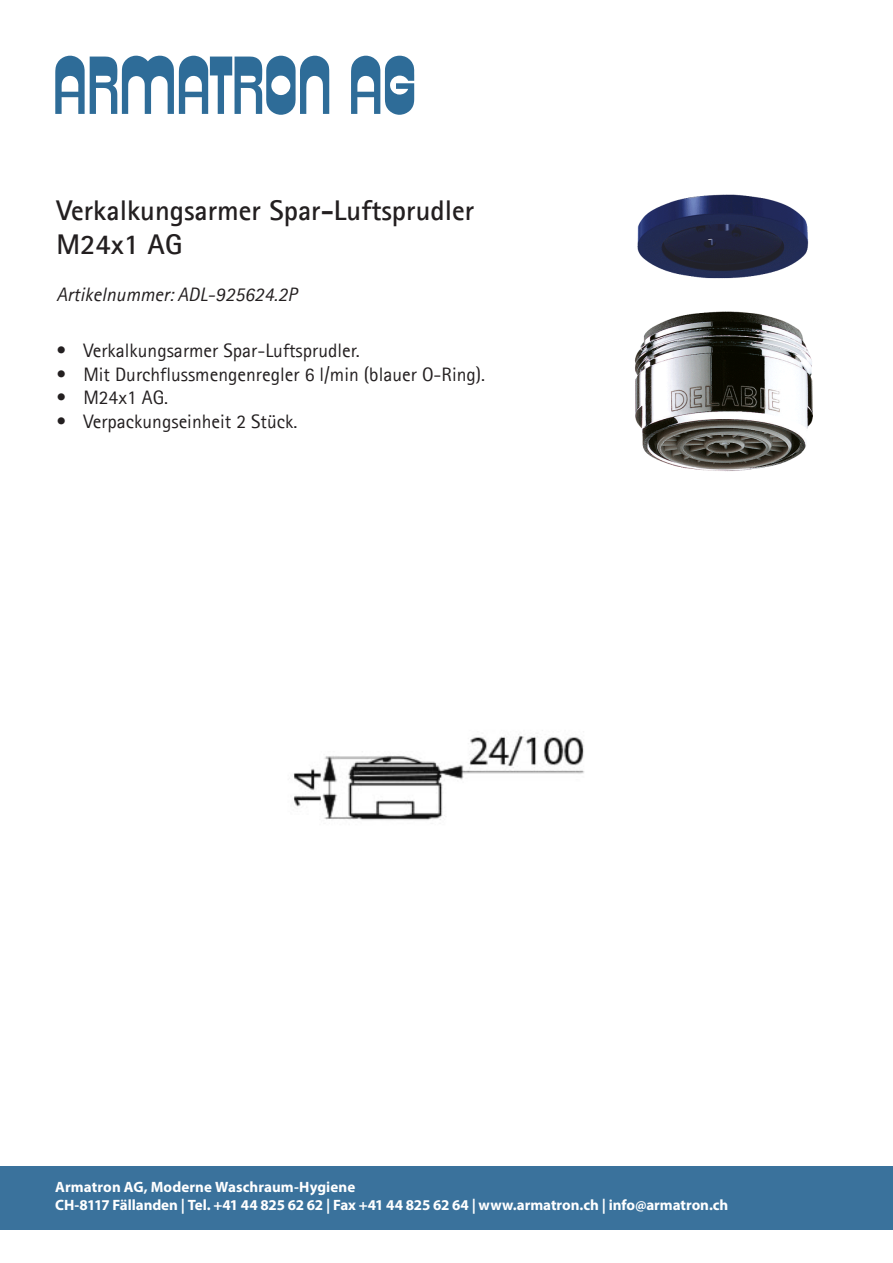
<style>
.page{position:relative;width:893px;height:1263px;background:#fff}
.page>*{position:absolute;margin:0;border:0;box-sizing:border-box;transform-origin:0 0}
.t1{font:700 28.5px "Agfa Rotis Sans Serif";color:#231f20}
.t2{font:19.5px "Agfa Rotis Sans Serif";color:#231f20}
.t3{font:italic 19.5px "Agfa Rotis Sans Serif";color:#231f20}
.t4{font:700 15px/18px "Myriad Pro";letter-spacing:-.005em;color:#fff}
</style>
<div class="page">
<div style="left:0;top:1166px;width:893px;height:64px;background:#3a729c"></div>
<svg style="left:55px;top:56px;width:359px;height:59px"></svg>
<img style="left:634px;top:194px;width:179px;height:278px">
<img style="left:293px;top:734px;width:291px;height:86px">
<p class="t1" style="left:56px;top:192px;width:419px">Verkalkungsarmer Spar-Luftsprudler</p>
<p class="t1" style="left:56px;top:226px;width:128px">M24x1 AG</p>
<p class="t3" style="left:56px;top:282px;width:242px">Artikelnummer: ADL-925624.2P</p>
<p class="t2" style="left:56px;top:339px;width:305px">• Verkalkungsarmer Spar-Luftsprudler.</p>
<p class="t2" style="left:56px;top:363px;width:430px">• Mit Durchflussmengenregler 6 l/min (blauer O-Ring).</p>
<p class="t2" style="left:56px;top:386px;width:113px">• M24x1 AG.</p>
<p class="t2" style="left:56px;top:410px;width:243px">• Verpackungseinheit 2 Stück.</p>
<p class="t4" style="left:55px;top:1177px;width:675px">Armatron AG, Moderne Waschraum-Hygiene<br>CH-8117 Fällanden | Tel. +41 44 825 62 62 | Fax +41 44 825 62 64 | www.armatron.ch | info@armatron.ch</p>
</div>
